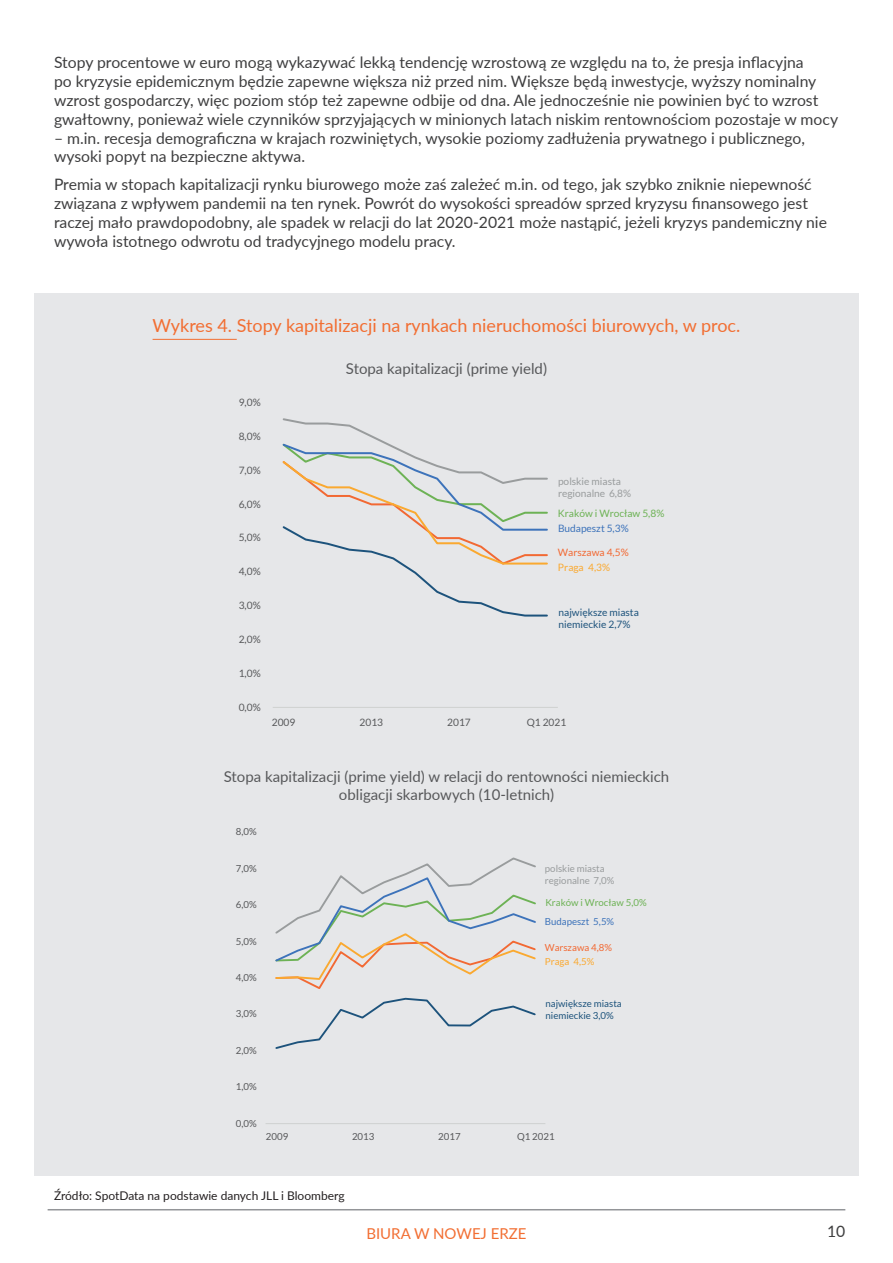
<style>
.page{position:relative;width:893px;height:1263px;background:#fff}
.page>*{position:absolute;margin:0;border:0;box-sizing:border-box;transform-origin:0 0}
.wykres{font:18px "Lato";color:#f26e32}
.t1{font:15.75px/18.9px "Lato";color:#3e3e3f}
.wykres_1{font:15px "Lato";color:#57585a}
.pagina{font:15px "Lato";color:#f26e32}
.zrodlo{font:12px "Lato";color:#231f20}
.t2{font:10.2px "Lato";color:#57585a}
.t3{font:10.2px/12.1px "Lato";color:#1d537c}
.t4{font:10.2px/12.1px "Lato";color:#999c9d}
.t5{font:10.2px "Lato";color:#6db255}
.t6{font:10.2px "Lato";letter-spacing:-.005em;color:#3d73ba}
.t7{font:10.2px "Lato";color:#f26933}
.t8{font:10.2px "Lato";color:#faa930}
.t9{font:9.6px "Lato";color:#57585a}
.t10{font:9.6px/11.6px "Lato";color:#1d537c}
.t11{font:9.6px/11.6px "Lato";color:#999c9d}
.t12{font:9.6px "Lato";color:#6db255}
.t13{font:9.6px "Lato";letter-spacing:-.005em;color:#3d73ba}
.t14{font:9.6px "Lato";color:#f26933}
.t15{font:9.6px "Lato";color:#faa930}
</style>
<div class="page">
<div style="left:34px;top:293px;width:825px;height:883px;background:#e6e7e9"></div>
<hr style="left:153px;top:339px;width:84px;height:1px;background:#f26e32">
<hr style="left:273px;top:707px;width:285px;height:1px;background:#cfd1d0">
<svg style="left:282px;top:418px;width:266px;height:199px"></svg>
<hr style="left:266px;top:1123px;width:279px;height:1px;background:#cfd1d0">
<svg style="left:275px;top:997px;width:261px;height:52px"></svg>
<svg style="left:275px;top:857px;width:261px;height:132px"></svg>
<hr style="left:48px;top:1209px;width:797px;height:1px;background:#939598">
<p class="t1" style="left:54px;top:52px;width:786px">Stopy procentowe w euro mogą wykazywać lekką tendencję wzrostową ze względu na to, że presja inflacyjna<br>po kryzysie epidemicznym będzie zapewne większa niż przed nim. Większe będą inwestycje, wyższy nominalny wzrost gospodarczy, więc poziom stóp też zapewne odbije od dna. Ale jednocześnie nie powinien być to wzrost gwałtowny, ponieważ wiele czynników sprzyjających w minionych latach niskim rentownościom pozostaje w mocy</p>
<p class="t1" style="left:54px;top:128px;width:753px">– m.in. recesja demograficzna w krajach rozwiniętych, wysokie poziomy zadłużenia prywatnego i publicznego, wysoki popyt na bezpieczne aktywa.</p>
<p class="t1" style="left:54px;top:174px;width:774px">Premia w stopach kapitalizacji rynku biurowego może zaś zależeć m.in. od tego, jak szybko zniknie niepewność związana z wpływem pandemii na ten rynek. Powrót do wysokości spreadów sprzed kryzysu finansowego jest raczej mało prawdopodobny, ale spadek w relacji do lat 2020-2021 może nastąpić, jeżeli kryzys pandemiczny nie wywoła istotnego odwrotu od tradycyjnego modelu pracy.</p>
<p class="wykres" style="left:153px;top:312px;width:589px">Wykres 4. Stopy kapitalizacji na rynkach nieruchomości biurowych, w proc.</p>
<p class="wykres_1" style="left:346px;top:357px;width:203px">Stopa kapitalizacji (prime yield)</p>
<p class="t2" style="left:239px;top:397px;width:23px">9,0%</p>
<p class="t2" style="left:239px;top:431px;width:23px">8,0%</p>
<p class="t2" style="left:239px;top:464px;width:23px">7,0%</p>
<p class="t2" style="left:239px;top:498px;width:23px">6,0%</p>
<p class="t2" style="left:239px;top:532px;width:23px">5,0%</p>
<p class="t2" style="left:239px;top:566px;width:23px">4,0%</p>
<p class="t2" style="left:239px;top:600px;width:23px">3,0%</p>
<p class="t2" style="left:239px;top:634px;width:23px">2,0%</p>
<p class="t2" style="left:239px;top:667px;width:23px">1,0%</p>
<p class="t2" style="left:239px;top:701px;width:23px">0,0%</p>
<p class="t4" style="left:558px;top:475px;width:74px">polskie miasta regionalne 6,8%</p>
<p class="t5" style="left:558px;top:507px;width:108px">Kraków i Wrocław 5,8%</p>
<p class="t6" style="left:558px;top:523px;width:72px">Budapeszt 5,3%</p>
<p class="t7" style="left:558px;top:547px;width:72px">Warszawa 4,5%</p>
<p class="t8" style="left:558px;top:561px;width:54px">Praga 4,3%</p>
<p class="t3" style="left:559px;top:606px;width:82px">największe miasta niemieckie 2,7%</p>
<p class="t2" style="left:272px;top:716px;width:25px">2009</p>
<p class="t2" style="left:360px;top:716px;width:25px">2013</p>
<p class="t2" style="left:447px;top:716px;width:25px">2017</p>
<p class="t2" style="left:527px;top:716px;width:41px">Q1 2021</p>
<p class="wykres_1" style="left:224px;top:765px;width:447px">Stopa kapitalizacji (prime yield) w relacji do rentowności niemieckich</p>
<p class="wykres_1" style="left:339px;top:783px;width:217px">obligacji skarbowych (10-letnich)</p>
<p class="t9" style="left:236px;top:827px;width:22px">8,0%</p>
<p class="t9" style="left:236px;top:863px;width:22px">7,0%</p>
<p class="t9" style="left:236px;top:899px;width:22px">6,0%</p>
<p class="t9" style="left:236px;top:936px;width:22px">5,0%</p>
<p class="t9" style="left:236px;top:972px;width:22px">4,0%</p>
<p class="t9" style="left:236px;top:1008px;width:22px">3,0%</p>
<p class="t9" style="left:236px;top:1045px;width:22px">2,0%</p>
<p class="t9" style="left:236px;top:1081px;width:22px">1,0%</p>
<p class="t11" style="left:545px;top:863px;width:71px">polskie miasta regionalne 7,0%</p>
<p class="t12" style="left:545px;top:897px;width:103px">Kraków i Wrocław 5,0%</p>
<p class="t13" style="left:545px;top:916px;width:71px">Budapeszt 5,5%</p>
<p class="t14" style="left:545px;top:942px;width:69px">Warszawa 4,8%</p>
<p class="t15" style="left:545px;top:956px;width:51px">Praga 4,5%</p>
<p class="t10" style="left:545px;top:998px;width:78px">największe miasta niemieckie 3,0%</p>
<p class="t9" style="left:236px;top:1118px;width:22px">0,0%</p>
<p class="t9" style="left:266px;top:1131px;width:24px">2009</p>
<p class="t9" style="left:352px;top:1131px;width:24px">2013</p>
<p class="t9" style="left:438px;top:1131px;width:24px">2017</p>
<p class="t9" style="left:517px;top:1131px;width:39px">Q1 2021</p>
<p class="zrodlo" style="left:54px;top:1187px;width:292px">Źródło: SpotData na podstawie danych JLL i Bloomberg</p>
<p class="pagina" style="left:366px;top:1223px;width:162px">BIURA W NOWEJ ERZE</p>
<p class="t1" style="left:827px;top:1221px;width:20px">10</p>
</div>
